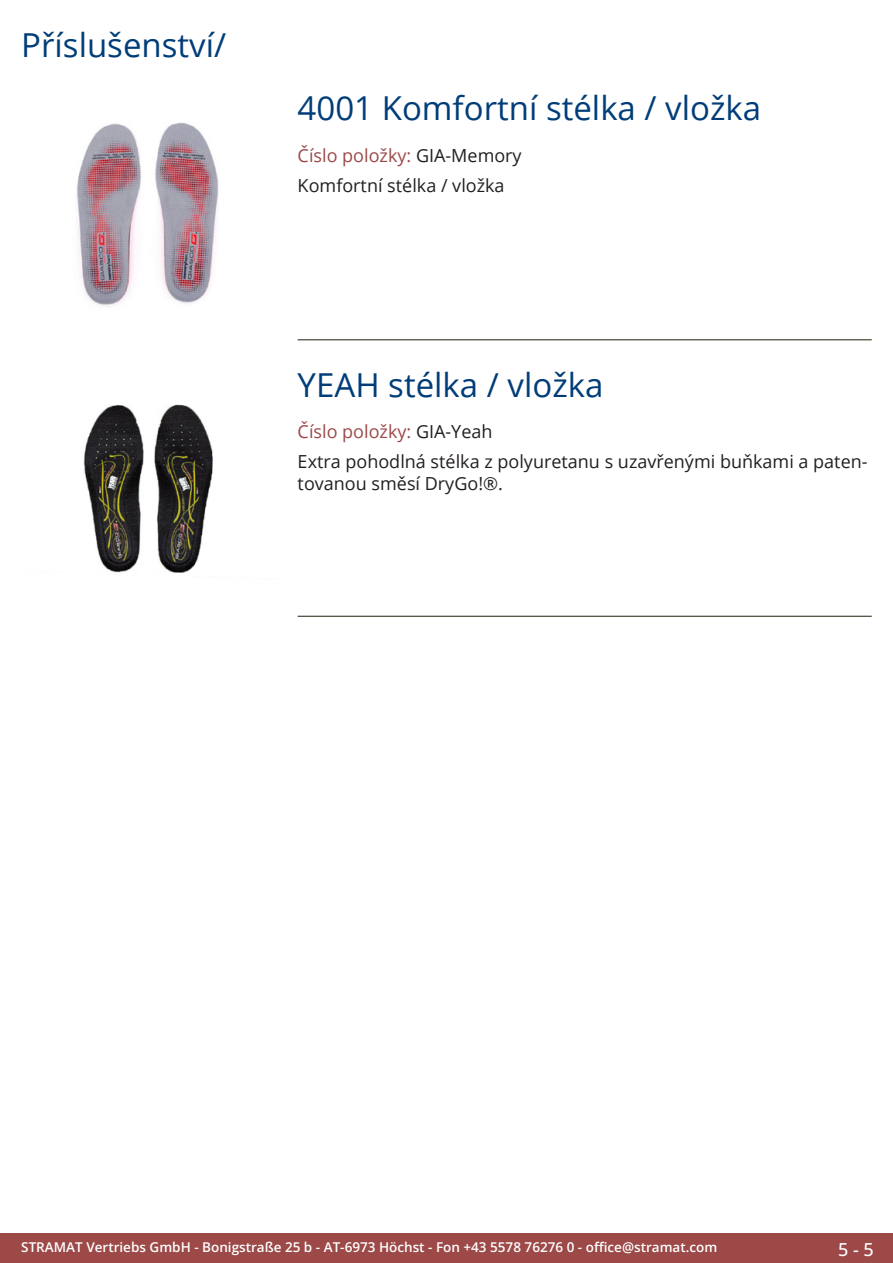
<style>
.page{position:relative;width:893px;height:1263px;background:#fff}
.page>*{position:absolute;margin:0;border:0;box-sizing:border-box;transform-origin:0 0}
.Produkttitel{font:33px "Open Sans";color:#003d78}
.RastTitel{font:33px "Open Sans";color:#003d78}
.Beschreibung_Text{font:18px/21.6px "Open Sans";color:#231f20}
.TechDaten_Überschrif{font:18px "Open Sans";color:#9c4948}
.t1{font:500 18px "Open Sans";color:#fff}
.t2{font:600 13.5px "Open Sans";color:#fff}
.s1{color:#231f20}
</style>
<div class="page">
<div style="left:0;top:1233px;width:893px;height:30px;background:#9c4948"></div>
<hr style="left:298px;top:340px;width:574px;height:1px;background:#201d08">
<hr style="left:298px;top:616px;width:574px;height:1px;background:#201d08">
<img style="left:76px;top:122px;width:143px;height:185px">
<img style="left:83px;top:404px;width:130px;height:169px">
<p class="RastTitel" style="left:21px;top:22px;width:206px">Příslušenství/</p>
<p class="Produkttitel" style="left:298px;top:86px;width:465px">4001 Komfortní stélka / vložka</p>
<p class="TechDaten_Überschrif" style="left:298px;top:143px;width:226px">Číslo položky: <span class="s1">GIA-Memory</span></p>
<p class="Beschreibung_Text" style="left:298px;top:174px;width:208px">Komfortní stélka / vložka</p>
<p class="Produkttitel" style="left:298px;top:362px;width:307px">YEAH stélka / vložka</p>
<p class="TechDaten_Überschrif" style="left:298px;top:420px;width:196px">Číslo položky: <span class="s1">GIA-Yeah</span></p>
<p class="Beschreibung_Text" style="left:298px;top:450px;width:570px">Extra pohodlná stélka z polyuretanu s uzavřenými buňkami a paten&shy;tovanou směsí DryGo!®.</p>
<p class="t2" style="left:21px;top:1238px;width:698px">STRAMAT Vertriebs GmbH - Bonigstraße 25 b - AT-6973 Höchst - Fon +43 5578 76276 0 - office@stramat.com</p>
<p class="t1" style="left:838px;top:1237px;width:37px">5 - 5</p>
</div>
